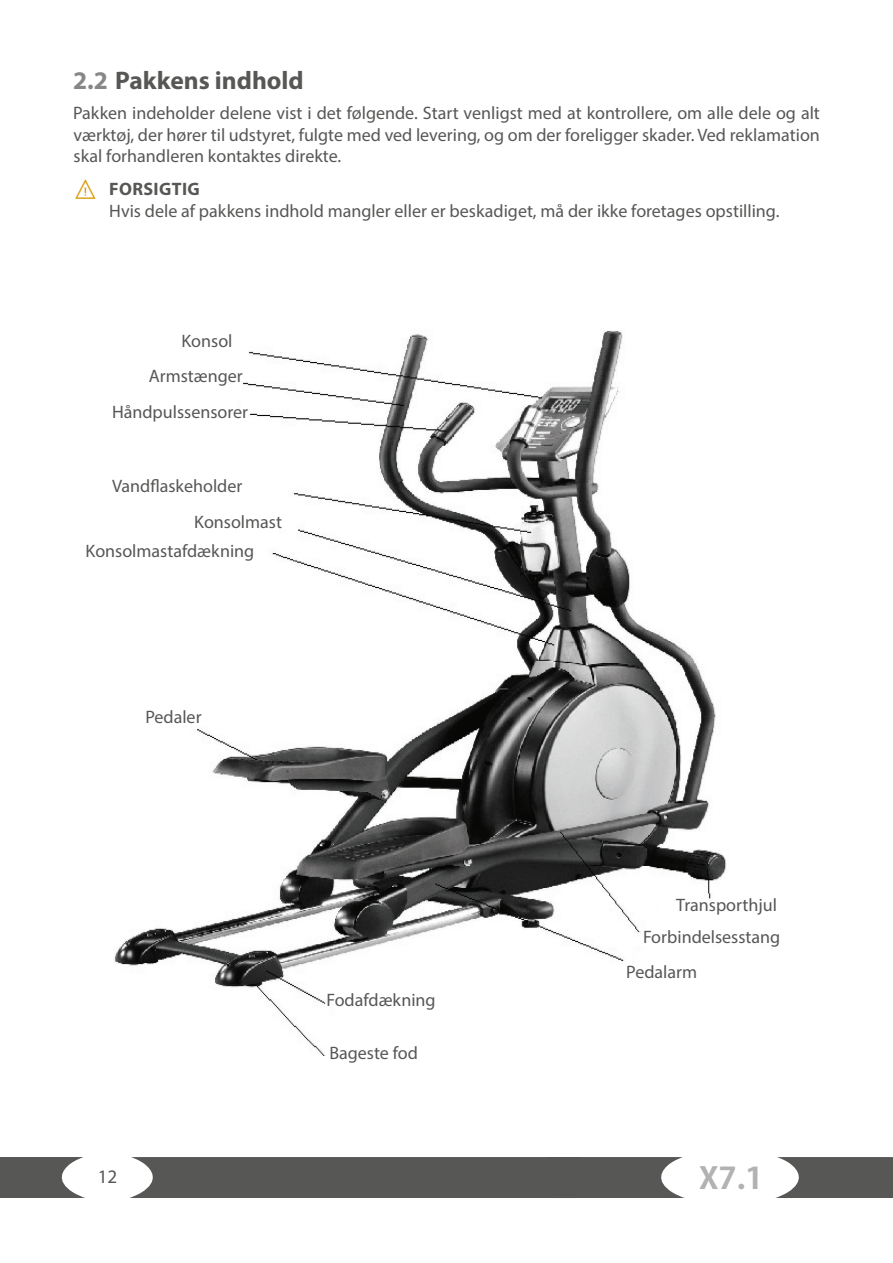
<style>
.page{position:relative;width:893px;height:1263px;background:#fff}
.page>*{position:absolute;margin:0;border:0;box-sizing:border-box;transform-origin:0 0}
.t1{font:29.7px "Koz Go Pro Bold 90 msp RKSJ H";color:#b2b2b2;scale:1.07 1}
.t2{font:700 25.5px "Myriad Pro";color:#575756}
.t3{font:19.05px "Myriad Pro";color:#575756}
.Text_Hinweise{font:18px/21.1px "Myriad Pro";color:#575756;text-align:justify}
.t4{font:700 18px "Myriad Pro";letter-spacing:.02em;color:#575756}
.s1{color:#878787}
.s2{color:#db9500}
</style>
<div class="page">
<img style="left:114px;top:331px;width:613px;height:724px">
<svg style="left:0;top:1157px;width:85px;height:41px"></svg>
<svg style="left:129px;top:1157px;width:556px;height:41px;background:#616160"></svg>
<svg style="left:775px;top:1157px;width:118px;height:41px;background:#6f6f6e"></svg>
<p class="t2" style="left:73px;top:64px;width:232px"><span class="s1">2.2</span> Pakkens indhold</p>
<p class="Text_Hinweise" style="left:73px;top:103px;width:748px">Pakken indeholder delene vist i det følgende. Start venligst med at kontrollere, om alle dele og alt værktøj, der hører til udstyret, fulgte med ved levering, og om der foreligger skader. Ved reklamation skal forhandleren kontaktes direkte.</p>
<p class="t4" style="left:73px;top:177px;width:128px"><span class="s2">⚠</span> FORSIGTIG</p>
<p class="Text_Hinweise" style="left:109px;top:200px;width:672px">Hvis dele af pakkens indhold mangler eller er beskadiget, må der ikke foretages opstilling.</p>
<p class="Text_Hinweise" style="left:182px;top:330px;width:52px">Konsol</p>
<p class="Text_Hinweise" style="left:149px;top:365px;width:96px">Armstænger</p>
<p class="Text_Hinweise" style="left:112px;top:401px;width:138px">Håndpulssensorer</p>
<p class="Text_Hinweise" style="left:112px;top:475px;width:132px">Vandflaskeholder</p>
<p class="Text_Hinweise" style="left:194px;top:511px;width:89px">Konsolmast</p>
<p class="Text_Hinweise" style="left:86px;top:540px;width:170px">Konsolmastafdækning</p>
<p class="Text_Hinweise" style="left:145px;top:706px;width:58px">Pedaler</p>
<p class="Text_Hinweise" style="left:326px;top:989px;width:111px">Fodafdækning</p>
<p class="Text_Hinweise" style="left:329px;top:1042px;width:90px">Bageste fod</p>
<p class="Text_Hinweise" style="left:676px;top:894px;width:102px">Transporthjul</p>
<p class="Text_Hinweise" style="left:643px;top:926px;width:139px">Forbindelsesstang</p>
<p class="Text_Hinweise" style="left:626px;top:961px;width:72px">Pedalarm</p>
<p class="t3" style="left:98px;top:1165px;width:21px">12</p>
<h1 class="t1" style="left:699px;top:1159px;width:62px">X7.1</h1>
</div>
